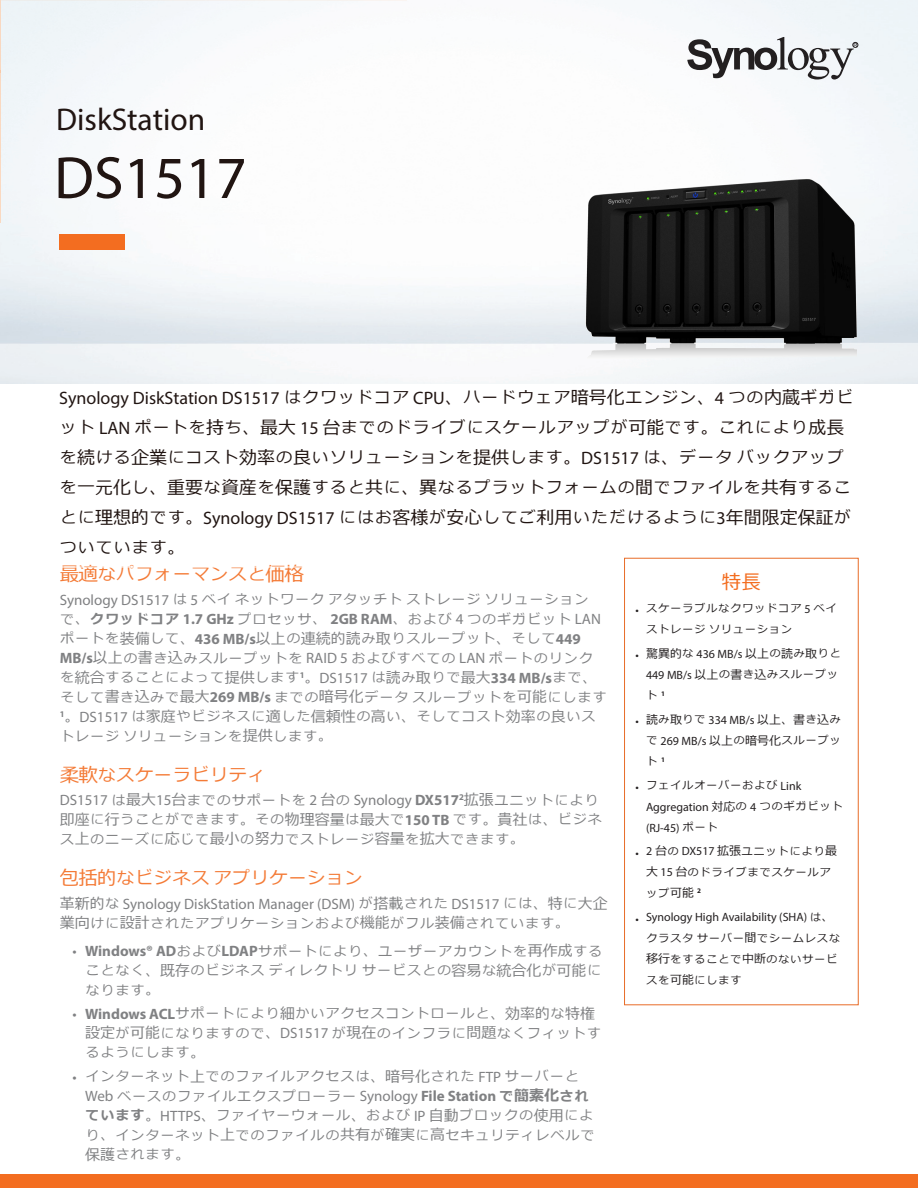
<style>
.page{position:relative;width:918px;height:1188px;background:#fff}
.page>*{position:absolute;margin:0;border:0;box-sizing:border-box;transform-origin:0 0}
.Model_Name{font:60px "Myriad Pro";color:#211512}
.Product_Type{font:31.5px "Myriad Pro";color:#211512}
.Selling_Title{font:19.5px "Meiryo";color:#f36d20}
.Introduction{font:18px "Myriad Pro";color:#211512}
.Chapter_Title_1{font:17.55px "Meiryo";letter-spacing:.065em;color:#f47b37}
.Introduction-2{font:16.2px/30px "Meiryo";letter-spacing:.11em;color:#211512}
.Body_Content{font:15px "Myriad Pro";color:#808183}
.Body_Content-2{font:13.5px/19.5px "Meiryo";letter-spacing:.11em;color:#808183}
.t1{font:12px/21px "Myriad Pro";color:#231f20}
.t2{font:10.8px/21px "Meiryo";letter-spacing:.11em;color:#231f20}
.s1{font-family:"Meiryo";font-size:16.2px}
.s2{font-family:"Meiryo"}
.s3{font-family:"Myriad Pro";font-size:18px}
.s4{font-size:18px}
.s5{font-size:19.5px}
.s6{font-family:"Myriad Pro";font-size:15px}
.s7{font-size:15px}
.s8{font-weight:700}
.s9{font-family:"Myriad Pro";font-weight:700;font-size:15px}
.s10{font-family:"Meiryo";font-size:13.5px}
.s11{font-weight:700;font-size:15px}
.s12{font-family:"Myriad Pro";font-size:12px}
.s13{font-family:"Meiryo";font-size:10.8px}
.s14{font-size:12px}
</style>
<div class="page">
<div style="left:0;top:1174px;width:918px;height:14px;background:#f36d20"></div>
<svg style="left:687px;top:37px;width:171px;height:43px"></svg>
<div style="left:59px;top:234px;width:66px;height:16px;background:#f36d20"></div>
<div style="left:624px;top:558px;width:234px;height:447px;border:1px solid #e86c28"></div>
<img style="left:585px;top:175px;width:274px;height:189px">
<p class="Product_Type" style="left:56px;top:100px;width:151px">DiskStation</p>
<p class="Model_Name" style="left:54px;top:141px;width:194px">DS1517</p>
<p class="Introduction" style="left:59px;top:387px;width:795px">Synology DiskStation DS1517 <span class="s1">はクワッドコア</span> CPU<span class="s2">、</span><span class="s1">ハードウェア</span><span class="s2">暗号化</span><span class="s1">エンジン</span><span class="s2">、</span>4 <span class="s1">つの</span><span class="s2">内蔵</span><span class="s1">ギガビ</span></p>
<p class="Introduction-2" style="left:60px;top:413px;width:792px">ット <span class="s3">LAN</span> ポートを<span class="s4">持</span>ち<span class="s4">、最大</span> <span class="s3">15</span> <span class="s4">台</span>までのドライブにスケールアップが<span class="s4">可能</span>です<span class="s4">。</span>これにより<span class="s4">成長</span>を<span class="s4">続</span>ける<span class="s4">企業</span>にコスト<span class="s4">効率</span>の<span class="s4">良</span>いソリューションを<span class="s4">提供</span>します<span class="s4">。</span><span class="s3">DS1517</span> は<span class="s4">、</span>データバックアップを<span class="s4">一元化</span>し<span class="s4">、重要</span>な<span class="s4">資産</span>を<span class="s4">保護</span>すると<span class="s4">共</span>に<span class="s4">、異</span>なるプラットフォームの<span class="s4">間</span>でファイルを<span class="s4">共有</span>することに<span class="s4">理想的</span>です<span class="s4">。</span><span class="s3">Synology DS1517</span> にはお<span class="s4">客様</span>が<span class="s4">安心</span>してご<span class="s4">利用</span>いただけるように<span class="s3">3</span><span class="s4">年間限定保証</span>がついています<span class="s4">。</span></p>
<p class="Chapter_Title_1" style="left:60px;top:562px;width:246px"><span class="s5">最適</span>なパフォーマンスと<span class="s5">価格</span></p>
<p class="Body_Content-2" style="left:60px;top:590px;width:548px"><span class="s6">Synology DS1517</span> は <span class="s6">5</span> ベイネットワークアタッチトストレージソリューション<br>で<span class="s7">、</span><span class="s8">クワッドコア</span> <span class="s9">1.7 GHz</span> プロセッサ<span class="s7">、</span><span class="s9">2GB RAM</span><span class="s7">、</span>および <span class="s6">4</span> つのギガビット <span class="s6">LAN</span>ポートを<span class="s7">装備</span>して<span class="s7">、</span><span class="s9">436 MB/s</span><span class="s7">以上</span>の<span class="s7">連続的読</span>み<span class="s7">取</span>りスループット<span class="s7">、</span>そして<span class="s9">449<br>MB/s</span><span class="s7">以上</span>の<span class="s7">書</span>き<span class="s7">込</span>みスループットを <span class="s6">RAID 5</span> およびすべての <span class="s6">LAN</span> ポートのリンクを<span class="s7">統合</span>することによって<span class="s7">提供</span>します<sup>1</sup><span class="s7">。</span><span class="s6">DS1517</span> は<span class="s7">読</span>み<span class="s7">取</span>りで<span class="s7">最大</span><span class="s9">334 MB/s</span>まで<span class="s7">、</span>そして<span class="s7">書</span>き<span class="s7">込</span>みで<span class="s7">最大</span><span class="s9">269 MB/s</span> までの<span class="s7">暗号化</span>データスループットを<span class="s7">可能</span>にします<sup>1</sup><span class="s7">。</span><span class="s6">DS1517</span> は<span class="s7">家庭</span>やビジネスに<span class="s7">適</span>した<span class="s7">信頼性</span>の<span class="s7">高</span>い<span class="s7">、</span>そしてコスト<span class="s7">効率</span>の<span class="s7">良</span>いストレージソリューションを<span class="s7">提供</span>します<span class="s7">。</span></p>
<p class="Chapter_Title_1" style="left:60px;top:762px;width:207px"><span class="s5">柔軟</span>なスケーラビリティ</p>
<p class="Body_Content" style="left:60px;top:791px;width:540px">DS1517 <span class="s10">は</span><span class="s2">最大</span>15<span class="s2">台</span><span class="s10">までのサポートを</span> 2 <span class="s2">台</span><span class="s10">の</span> Synology <span class="s8">DX517</span><sup>2</sup><span class="s2">拡張</span><span class="s10">ユニットにより</span></p>
<p class="Body_Content-2" style="left:60px;top:810px;width:543px"><span class="s7">即座</span>に<span class="s7">行</span>うことができます<span class="s7">。</span>その<span class="s7">物理容量</span>は<span class="s7">最大</span>で<span class="s9">150 TB</span> です<span class="s7">。貴社</span>は<span class="s7">、</span>ビジネス<span class="s7">上</span>のニーズに<span class="s7">応</span>じて<span class="s7">最小</span>の<span class="s7">努力</span>でストレージ<span class="s7">容量</span>を<span class="s7">拡大</span>できます<span class="s7">。</span></p>
<p class="Chapter_Title_1" style="left:60px;top:866px;width:304px"><span class="s5">包括的</span>なビジネスアプリケーション</p>
<p class="Body_Content" style="left:60px;top:894px;width:550px"><span class="s2">革新的</span><span class="s10">な</span> Synology DiskStation Manager (DSM) <span class="s10">が</span><span class="s2">搭載</span><span class="s10">された</span> DS1517 <span class="s10">には</span><span class="s2">、特</span><span class="s10">に</span><span class="s2">大企</span></p>
<p class="Body_Content-2" style="left:60px;top:914px;width:512px"><span class="s7">業向</span>けに<span class="s7">設計</span>されたアプリケーションおよび<span class="s7">機能</span>がフル<span class="s7">装備</span>されています<span class="s7">。</span></p>
<p class="Body_Content-2" style="left:86px;top:942px;width:518px;text-align:justify;text-indent:-13px"><span class="s6">•</span> <span class="s9">Windows® AD</span>および<span class="s9">LDAP</span>サポートにより<span class="s7">、</span>ユーザーアカウントを<span class="s7">再作成</span>することなく<span class="s7">、既存</span>のビジネスディレクトリサービスとの<span class="s7">容易</span>な<span class="s7">統合化</span>が<span class="s7">可能</span>になります<span class="s7">。</span></p>
<p class="Body_Content-2" style="left:85px;top:1004px;width:517px;text-indent:-13px"><span class="s6">•</span> <span class="s9">Windows ACL</span>サポートにより<span class="s7">細</span>かいアクセスコントロールと<span class="s7">、効率的</span>な<span class="s7">特権設定</span>が<span class="s7">可能</span>になりますので<span class="s7">、</span><span class="s6">DS1517</span> が<span class="s7">現在</span>のインフラに<span class="s7">問題</span>なくフィットするようにします<span class="s7">。</span></p>
<p class="Body_Content-2" style="left:85px;top:1067px;width:511px;text-indent:-13px"><span class="s6">•</span> インターネット<span class="s7">上</span>でのファイルアクセスは<span class="s7">、暗号化</span>された <span class="s6">FTP</span> サーバーと<span class="s6">Web</span> ベースのファイルエクスプローラー <span class="s6">Synology</span> <span class="s9">File Station</span> <span class="s8">で</span><span class="s11">簡素化</span><span class="s8">されています</span><span class="s7">。</span><span class="s6">HTTPS</span><span class="s7">、</span>ファイヤーウォール<span class="s7">、</span>および <span class="s6">IP</span> <span class="s7">自動</span>ブロックの<span class="s7">使用</span>により<span class="s7">、</span>インターネット<span class="s7">上</span>でのファイルの<span class="s7">共有</span>が<span class="s7">確実</span>に<span class="s7">高</span>セキュリティレベルで<span class="s7">保護</span>されます<span class="s7">。</span></p>
<p class="Selling_Title" style="left:722px;top:568px;width:40px">特長</p>
<p class="t2" style="left:647px;top:598px;width:192px;text-indent:-11px"><span class="s12">•</span> スケーラブルなクワッドコア <span class="s12">5</span> ベイストレージソリューション</p>
<p class="t1" style="left:635px;top:643px;width:207px">• <span class="s2">驚異的</span><span class="s13">な</span> 436 MB/s <span class="s2">以上</span><span class="s13">の</span><span class="s2">読</span><span class="s13">み</span><span class="s2">取</span><span class="s13">りと</span></p>
<p class="t2" style="left:646px;top:664px;width:193px"><span class="s12">449 MB/s</span> <span class="s14">以上</span>の<span class="s14">書</span>き<span class="s14">込</span>みスループット <sup>1</sup></p>
<p class="t1" style="left:635px;top:709px;width:207px">• <span class="s2">読</span><span class="s13">み</span><span class="s2">取</span><span class="s13">りで</span> 334 MB/s <span class="s2">以上、書</span><span class="s13">き</span><span class="s2">込</span><span class="s13">み</span></p>
<p class="t2" style="left:647px;top:730px;width:195px">で <span class="s12">269 MB/s</span> <span class="s14">以上</span>の<span class="s14">暗号化</span>スループット <sup>1</sup></p>
<p class="t2" style="left:635px;top:775px;width:167px"><span class="s12">•</span> フェイルオーバーおよび <span class="s12">Link</span></p>
<p class="t1" style="left:646px;top:796px;width:198px">Aggregation <span class="s2">対応</span><span class="s13">の</span> 4 <span class="s13">つのギガビット</span>(RJ-45) <span class="s13">ポート</span></p>
<p class="t2" style="left:646px;top:841px;width:193px;text-indent:-11px"><span class="s12">• 2</span> <span class="s14">台</span>の <span class="s12">DX517</span> <span class="s14">拡張</span>ユニットにより<span class="s14">最大</span> <span class="s12">15</span> <span class="s14">台</span>のドライブまでスケールアップ<span class="s14">可能</span> <sup>2</sup></p>
<p class="t1" style="left:635px;top:907px;width:200px">• Synology High Availability (SHA) <span class="s13">は</span><span class="s2">、</span></p>
<p class="t2" style="left:646px;top:928px;width:195px">クラスタサーバー<span class="s14">間</span>でシームレスな<span class="s14">移行</span>をすることで<span class="s14">中断</span>のないサービスを<span class="s14">可能</span>にします</p>
</div>
